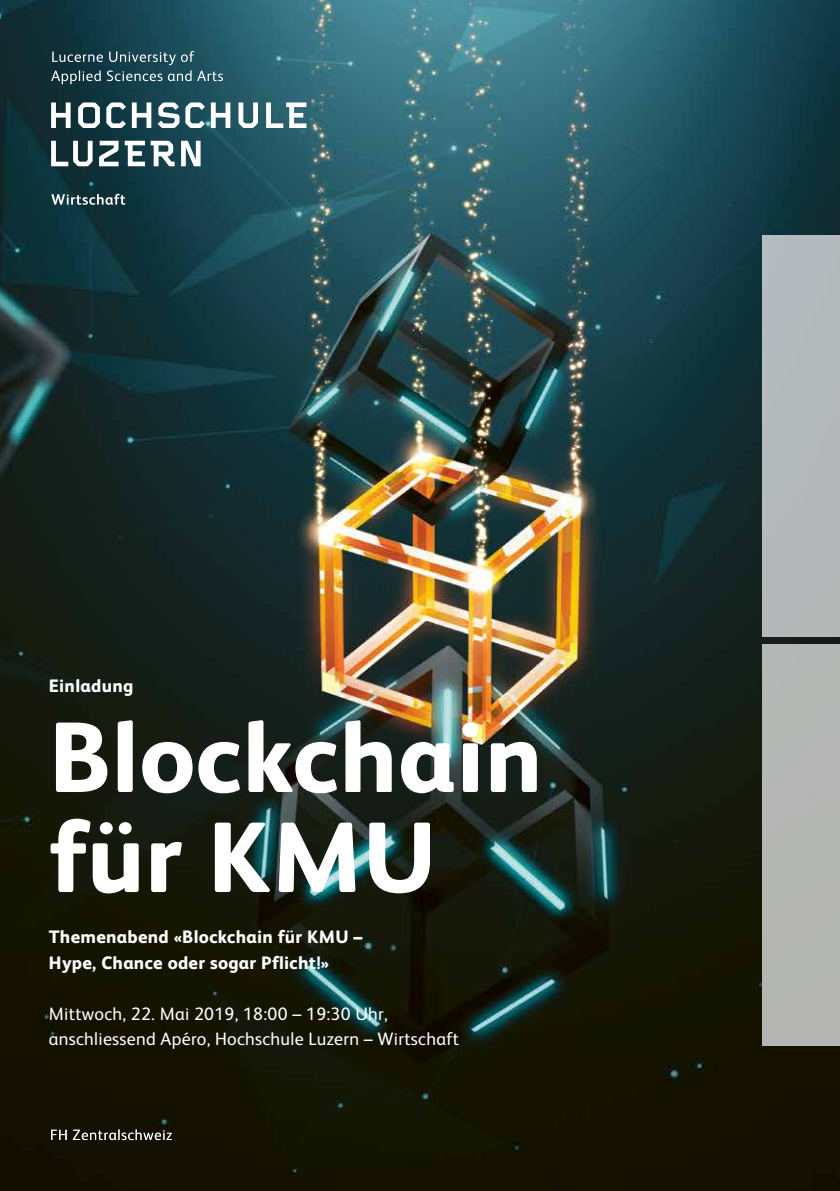
<style>
.page{position:relative;width:840px;height:1191px;background:#fff}
.page>*{position:absolute;margin:0;border:0;box-sizing:border-box;transform-origin:0 0}
.t1{font:800 100px/100px "FS Albert";letter-spacing:.005em;color:#fff}
.t2{font:18px/25.6px "FS Albert";letter-spacing:.015em;color:#fff}
.t3{font:800 18px/25.6px "FS Albert";letter-spacing:.015em;color:#fff}
</style>
<div class="page">
<img style="left:0;top:0;width:839px;height:1191px">
<svg style="left:51px;top:141px;width:42px;height:25px"></svg>
<svg style="left:181px;top:141px;width:19px;height:25px"></svg>
<svg style="left:99px;top:141px;width:19px;height:25px"></svg>
<svg style="left:125px;top:141px;width:49px;height:25px"></svg>
<svg style="left:51px;top:102px;width:20px;height:26px"></svg>
<svg style="left:78px;top:102px;width:22px;height:26px"></svg>
<svg style="left:106px;top:102px;width:20px;height:26px"></svg>
<svg style="left:132px;top:102px;width:19px;height:26px"></svg>
<svg style="left:185px;top:102px;width:20px;height:26px"></svg>
<svg style="left:211px;top:102px;width:19px;height:26px"></svg>
<svg style="left:238px;top:102px;width:20px;height:26px"></svg>
<svg style="left:158px;top:102px;width:21px;height:26px"></svg>
<svg style="left:266px;top:102px;width:40px;height:26px"></svg>
<svg style="left:51px;top:51px;width:172px;height:33px;background:#375c66"></svg>
<svg style="left:51px;top:194px;width:74px;height:11px"></svg>
<svg style="left:51px;top:1129px;width:121px;height:11px"></svg>
<div style="left:762px;top:235px;width:77px;height:402px;background:#b4b9ba"></div>
<div style="left:762px;top:644px;width:77px;height:402px;background:#b4b6b3"></div>
<p class="t3" style="left:49px;top:672px;width:86px">Einladung</p>
<h1 class="t1" style="left:49px;top:703px;width:495px">Blockchain für KMU</h1>
<p class="t3" style="left:49px;top:923px;width:315px">Themenabend «Blockchain für KMU –<br>Hype, Chance oder sogar Pflicht!»</p>
<p class="t2" style="left:49px;top:999px;width:411px">Mittwoch, 22. Mai 2019, 18:00 – 19:30 Uhr, anschliessend Apéro, Hochschule Luzern – Wirtschaft</p>
</div>
